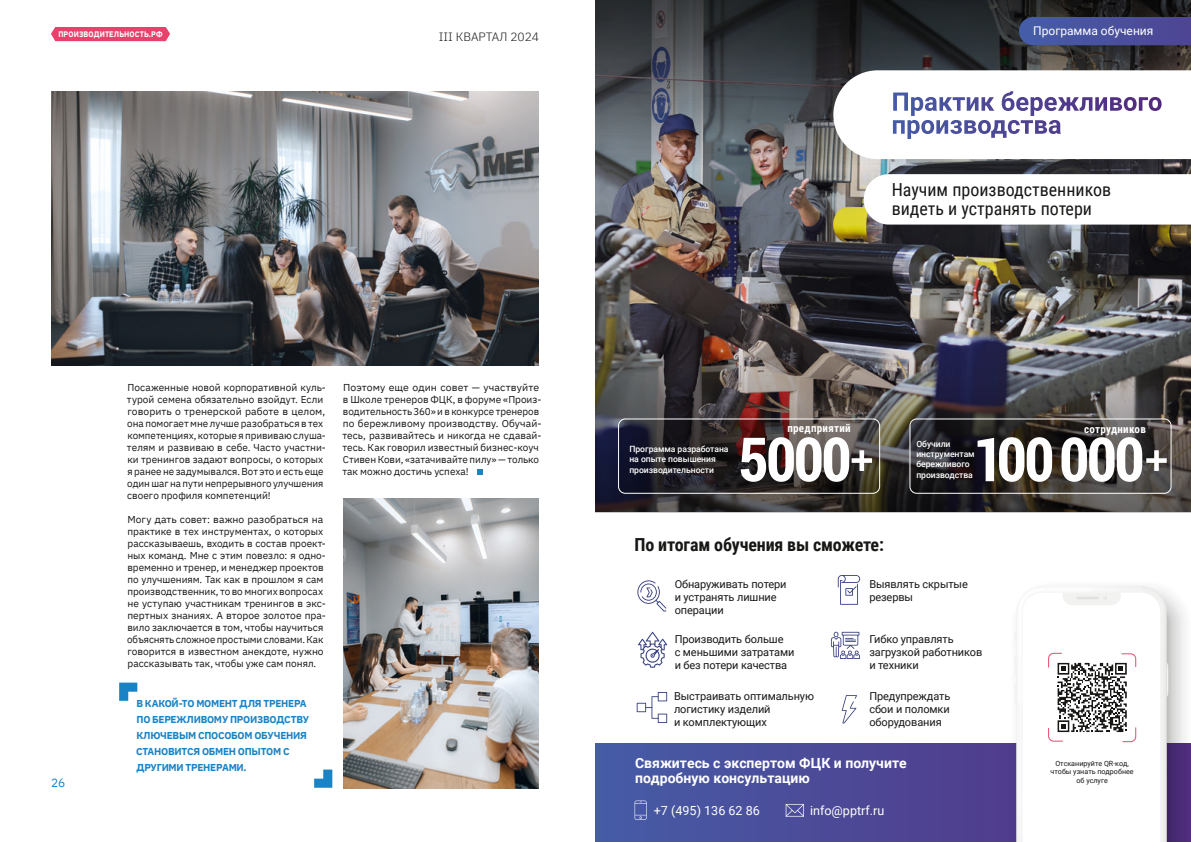
<style>
.page{position:relative;width:1191px;height:842px;background:#fff}
.page>*{position:absolute;margin:0;border:0;box-sizing:border-box;transform-origin:0 0}
.t1{font:18px/19px "Roboto Condensed";color:#181716}
.t2{font:700 18px "Roboto Condensed";letter-spacing:-.01em;color:#181716}
.t3{font:700 14px/15.6px "Roboto";color:#fff}
.t4{font:12.6px "Roboto";color:#fff}
.t5{font:12px "Roboto";color:#fff}
.t6{font:300 12px "IBM Plex Sans";color:#181716}
.t7{font:12px "IBM Plex Sans";color:#1a83c6}
.t8{font:700 11.1px "Roboto Condensed";letter-spacing:.025em;color:#fff}
.t9{font:11px/13.2px "Roboto";letter-spacing:-.01em;color:#181716}
.t10{font:10px/12px "IBM Plex Sans";color:#181716}
.t11{font:10px/12px "IBM Plex Sans";color:#181716;scale:1.05 1}
.t12{font:700 10px/16px "IBM Plex Sans";letter-spacing:-.025em;color:#1a83c6}
.t13{font:500 8.6px/10.3px "Roboto";letter-spacing:-.005em;color:#fff}
.t14{font:700 8px "IBM Plex Sans";letter-spacing:.015em;color:#fff;scale:.9 1}
.t15{font:7.2px/8.6px "Roboto";color:#181716;text-align:center}
</style>
<div class="page">
<img style="left:595px;top:172px;width:596px;height:161px">
<svg style="left:595px;top:0;width:596px;height:171px;background:#414346"></svg>
<svg style="left:636px;top:692px;width:31px;height:31px"></svg>
<img style="left:595px;top:333px;width:596px;height:180px">
<svg style="left:1019px;top:17px;width:172px;height:28px;background:#48509b"></svg>
<svg style="left:638px;top:632px;width:29px;height:36px"></svg>
<svg style="left:595px;top:743px;width:411px;height:99px;background:#4b4c99"></svg>
<svg style="left:1006px;top:592px;width:185px;height:250px"></svg>
<div style="left:1158px;top:661px;width:10px;height:37px;background:#e2e2e1;border-radius:5px"></div>
<svg style="left:1015px;top:586px;width:151px;height:256px"></svg>
<svg style="left:634px;top:800px;width:12px;height:20px"></svg>
<svg style="left:785px;top:804px;width:19px;height:13px"></svg>
<svg style="left:831px;top:632px;width:29px;height:27px"></svg>
<svg style="left:841px;top:695px;width:16px;height:28px"></svg>
<svg style="left:637px;top:580px;width:29px;height:32px"></svg>
<svg style="left:838px;top:575px;width:22px;height:30px"></svg>
<svg style="left:618px;top:419px;width:262px;height:74px;background:#2c272a"></svg>
<svg style="left:910px;top:419px;width:261px;height:74px;background:#2f2b2b"></svg>
<div style="left:618px;top:419px;width:262px;height:75px;border:1px solid #fff;border-radius:7px"></div>
<div style="left:909px;top:419px;width:262px;height:75px;border:1px solid #fff;border-radius:7px"></div>
<svg style="left:740px;top:437px;width:132px;height:45px"></svg>
<svg style="left:977px;top:437px;width:75px;height:45px"></svg>
<svg style="left:1061px;top:437px;width:105px;height:45px"></svg>
<svg style="left:863px;top:174px;width:328px;height:51px"></svg>
<svg style="left:833px;top:70px;width:358px;height:89px"></svg>
<svg style="left:477px;top:469px;width:6px;height:6px"></svg>
<img style="left:51px;top:91px;width:488px;height:274px">
<svg style="left:119px;top:683px;width:18px;height:18px"></svg>
<svg style="left:314px;top:769px;width:18px;height:19px"></svg>
<img style="left:343px;top:499px;width:196px;height:289px">
<div style="left:51px;top:27px;width:119px;height:14px;background:#e9416c"></div>
<p class="t14" style="left:58px;top:28px;width:117px">ПРОИЗВОДИТЕЛЬНОСТЬ.РФ</p>
<p class="t6" style="left:439px;top:28px;width:102px">III КВАРТАЛ 2024</p>
<p class="t7" style="left:51px;top:773px;width:16px">26</p>
<p class="t10" style="left:127px;top:380px;width:200px">Посаженные новой корпоративной куль&shy;турой семена обязательно взойдут. Если говорить о тренерской работе в целом, она помогает мне лучше разобраться в тех компетенциях, которые я прививаю слуша&shy;телям и развиваю в себе. Часто участни&shy;ки тренингов задают вопросы, о которых я ранее не задумывался. Вот это и есть еще один шаг на пути непрерывного улучшения своего профиля компетенций!</p>
<p class="t10" style="left:127px;top:512px;width:200px">Могу дать совет: важно разобраться на практике в тех инструментах, о которых рассказываешь, входить в состав проект&shy;ных команд. Мне с этим повезло: я одно&shy;временно и тренер, и менеджер проектов по улучшениям. Так как в прошлом я сам производственник, то во многих вопросах не уступаю участникам тренингов в экс&shy;пертных знаниях. А второе золотое пра&shy;вило заключается в том, чтобы научиться объяснять сложное простыми словами. Как говорится в известном анекдоте, нужно рассказывать так, чтобы уже сам понял.</p>
<p class="t12" style="left:136px;top:695px;width:174px">В КАКОЙ-ТО МОМЕНТ ДЛЯ ТРЕНЕРА<br>ПО БЕРЕЖЛИВОМУ ПРОИЗВОДСТВУ<br>КЛЮЧЕВЫМ СПОСОБОМ ОБУЧЕНИЯ<br>СТАНОВИТСЯ ОБМЕН ОПЫТОМ С<br>ДРУГИМИ ТРЕНЕРАМИ.</p>
<p class="t11" style="left:342px;top:380px;width:191px">Поэтому еще один совет — участвуйте в Школе тренеров ФЦК, в форуме «Произ&shy;водительность 360» и в конкурсе тренеров по бережливому производству. Обучай&shy;тесь, развивайтесь и никогда не сдавай&shy;тесь. Как говорил известный бизнес-коуч Стивен Кови, «затачивайте пилу» — только так можно достичь успеха!</p>
<p class="t5" style="left:1033px;top:23px;width:122px">Программа обучения</p>
<h1 class="t1" style="left:891px;top:179px;width:221px">Научим производственников видеть и устранять потери</h1>
<p class="t13" style="left:629px;top:443px;width:101px">Программа разработана на опыте повышения производительности</p>
<p class="t8" style="left:787px;top:420px;width:65px">предприятий</p>
<p class="t13" style="left:916px;top:438px;width:60px">Обучили инструментам бережливого производства</p>
<p class="t8" style="left:1084px;top:421px;width:63px">сотрудников</p>
<h1 class="t2" style="left:634px;top:532px;width:251px">По итогам обучения вы сможете:</h1>
<p class="t9" style="left:674px;top:577px;width:113px">Обнаруживать потери и устранять лишние операции</p>
<p class="t9" style="left:869px;top:577px;width:100px">Выявлять скрытые резервы</p>
<p class="t9" style="left:674px;top:632px;width:121px">Производить больше<br>с меньшими затратами и без потери качества</p>
<p class="t9" style="left:869px;top:632px;width:114px">Гибко управлять загрузкой работников и техники</p>
<p class="t9" style="left:674px;top:689px;width:141px">Выстраивать оптимальную логистику изделий<br>и комплектующих</p>
<p class="t9" style="left:869px;top:689px;width:82px;text-align:justify">Предупреждать сбои и поломки оборудования</p>
<h2 class="t3" style="left:635px;top:754px;width:273px">Свяжитесь с экспертом ФЦК и получите подробную консультацию</h2>
<p class="t4" style="left:654px;top:802px;width:108px">+7 (495) 136 62 86</p>
<p class="t4" style="left:810px;top:802px;width:76px">info@pptrf.ru</p>
<p class="t15" style="left:1050px;top:759px;width:85px">Отсканируйте QR-код, чтобы узнать подробнее об услуге</p>
</div>
